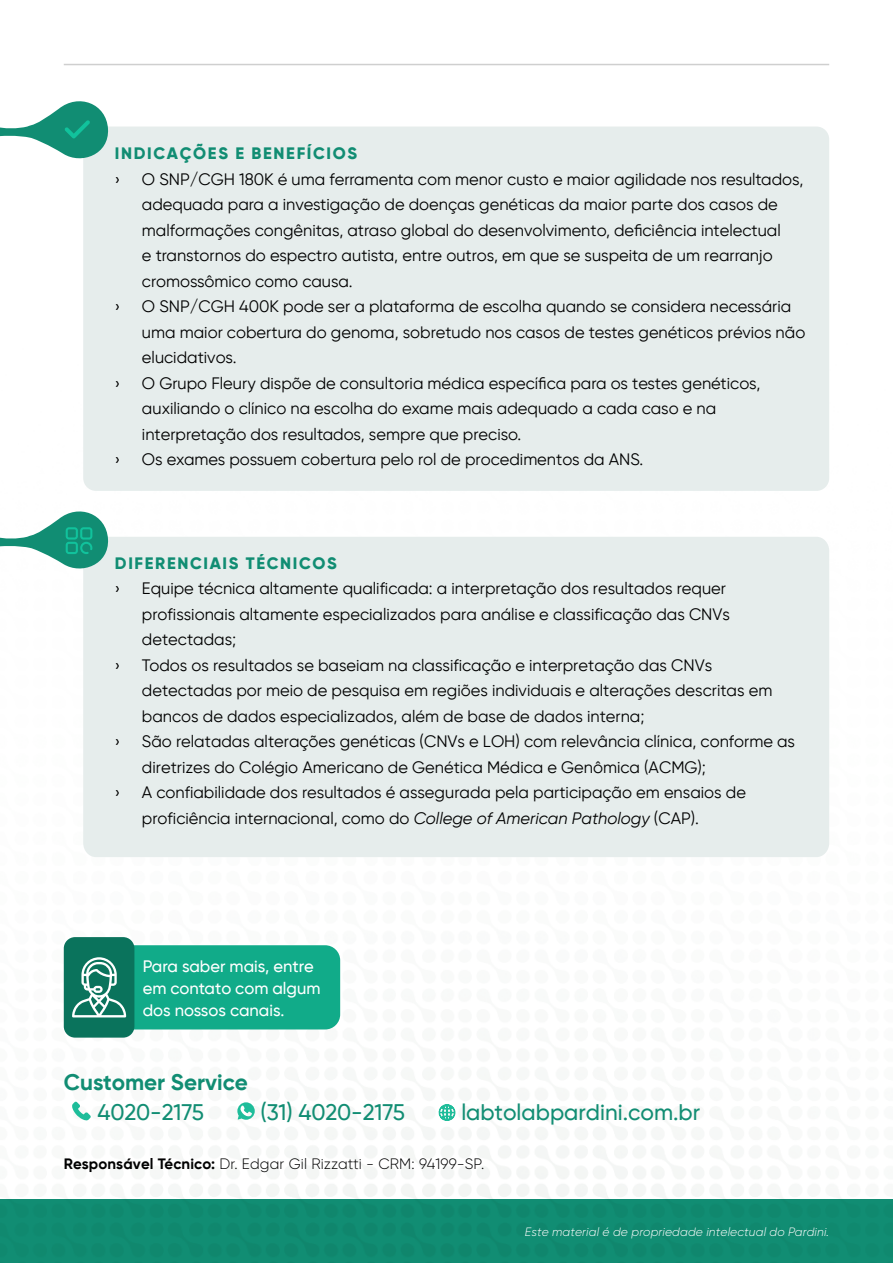
<style>
.page{position:relative;width:893px;height:1263px;background:#fff}
.page>*{position:absolute;margin:0;border:0;box-sizing:border-box;transform-origin:0 0}
.t1{font:500 22.5px "SVN Gilroy";color:#118d73}
.t2{font:700 22.5px "SVN Gilroy";color:#118d73}
.t3{font:500 16.65px/22px "SVN Gilroy";color:#fff}
.t4{font:16.5px/25.5px "SVN Gilroy";color:#000}
.t5{font:16.5px "SVN Gilroy X Bold";letter-spacing:.1em;color:#118d73}
.t6{font:300 15px "SVN Gilroy";letter-spacing:.01em;color:#000}
.t7{font:italic 300 12px "SVN Gilroy";letter-spacing:.01em;color:#fff}
.s1{font-style:italic}
.s2{font-weight:700}
</style>
<div class="page">
<img style="left:0;top:482px;width:893px;height:781px">
<hr style="left:64px;top:64px;width:765px;height:1px;background:#cfcfcf">
<div style="left:83px;top:127px;width:746px;height:364px;background:#e6edec;border-radius:13px"></div>
<div style="left:83px;top:537px;width:746px;height:320px;background:#e6edec;border-radius:13px"></div>
<svg style="left:237px;top:1102px;width:18px;height:18px"></svg>
<svg style="left:72px;top:1102px;width:19px;height:18px"></svg>
<svg style="left:437px;top:1104px;width:19px;height:18px"></svg>
<div style="left:103px;top:945px;width:237px;height:84px;background:#11ab89;border-radius:15px"></div>
<div style="left:64px;top:937px;width:70px;height:100px;background:#0a735c;border-radius:11px"></div>
<svg style="left:72px;top:957px;width:54px;height:60px"></svg>
<svg style="left:0;top:503px;width:109px;height:75px"></svg>
<svg style="left:0;top:101px;width:109px;height:58px"></svg>
<p class="t5" style="left:115px;top:141px;width:244px">INDICAÇÕES E BENEFÍCIOS</p>
<p class="t4" style="left:115px;top:165px;width:7px">›</p>
<p class="t4" style="left:142px;top:165px;width:663px">O SNP/CGH 180K é uma ferramenta com menor custo e maior agilidade nos resultados, adequada para a investigação de doenças genéticas da maior parte dos casos de malformações congênitas, atraso global do desenvolvimento, deficiência intelectual<br>e transtornos do espectro autista, entre outros, em que se suspeita de um rearranjo cromossômico como causa.</p>
<p class="t4" style="left:115px;top:293px;width:7px">›</p>
<p class="t4" style="left:142px;top:293px;width:665px">O SNP/CGH 400K pode ser a plataforma de escolha quando se considera necessária uma maior cobertura do genoma, sobretudo nos casos de testes genéticos prévios não elucidativos.</p>
<p class="t4" style="left:115px;top:369px;width:7px">›</p>
<p class="t4" style="left:142px;top:369px;width:620px">O Grupo Fleury dispõe de consultoria médica específica para os testes genéticos, auxiliando o clínico na escolha do exame mais adequado a cada caso e na interpretação dos resultados, sempre que preciso.</p>
<p class="t4" style="left:115px;top:446px;width:7px">›</p>
<p class="t4" style="left:142px;top:446px;width:503px">Os exames possuem cobertura pelo rol de procedimentos da ANS.</p>
<p class="t5" style="left:115px;top:551px;width:223px">DIFERENCIAIS TÉCNICOS</p>
<p class="t4" style="left:115px;top:575px;width:7px">›</p>
<p class="t4" style="left:142px;top:575px;width:590px">Equipe técnica altamente qualificada: a interpretação dos resultados requer profissionais altamente especializados para análise e classificação das CNVs detectadas;</p>
<p class="t4" style="left:115px;top:651px;width:7px">›</p>
<p class="t4" style="left:142px;top:651px;width:632px">Todos os resultados se baseiam na classificação e interpretação das CNVs detectadas por meio de pesquisa em regiões individuais e alterações descritas em bancos de dados especializados, além de base de dados interna;</p>
<p class="t4" style="left:115px;top:728px;width:7px">›</p>
<p class="t4" style="left:142px;top:728px;width:655px">São relatadas alterações genéticas (CNVs e LOH) com relevância clínica, conforme as diretrizes do Colégio Americano de Genética Médica e Genômica (ACMG);</p>
<p class="t4" style="left:115px;top:779px;width:7px">›</p>
<p class="t4" style="left:142px;top:779px;width:605px">A confiabilidade dos resultados é assegurada pela participação em ensaios de proficiência internacional, como do <span class="s1">College of American Pathology</span> (CAP).</p>
<p class="t3" style="left:143px;top:954px;width:179px">Para saber mais, entre em contato com algum dos nossos canais.</p>
<p class="t2" style="left:64px;top:1065px;width:186px">Customer Service</p>
<p class="t1" style="left:98px;top:1096px;width:108px">4020-2175</p>
<p class="t1" style="left:260px;top:1096px;width:146px">(31) 4020-2175</p>
<p class="t1" style="left:461px;top:1096px;width:240px">labtolabpardini.com.br</p>
<p class="t6" style="left:64px;top:1153px;width:422px"><span class="s2">Responsável Técnico:</span> Dr. Edgar Gil Rizzatti - CRM: 94199-SP.</p>
<p class="t7" style="left:525px;top:1223px;width:306px">Este material é de propriedade intelectual do Pardini.</p>
</div>
